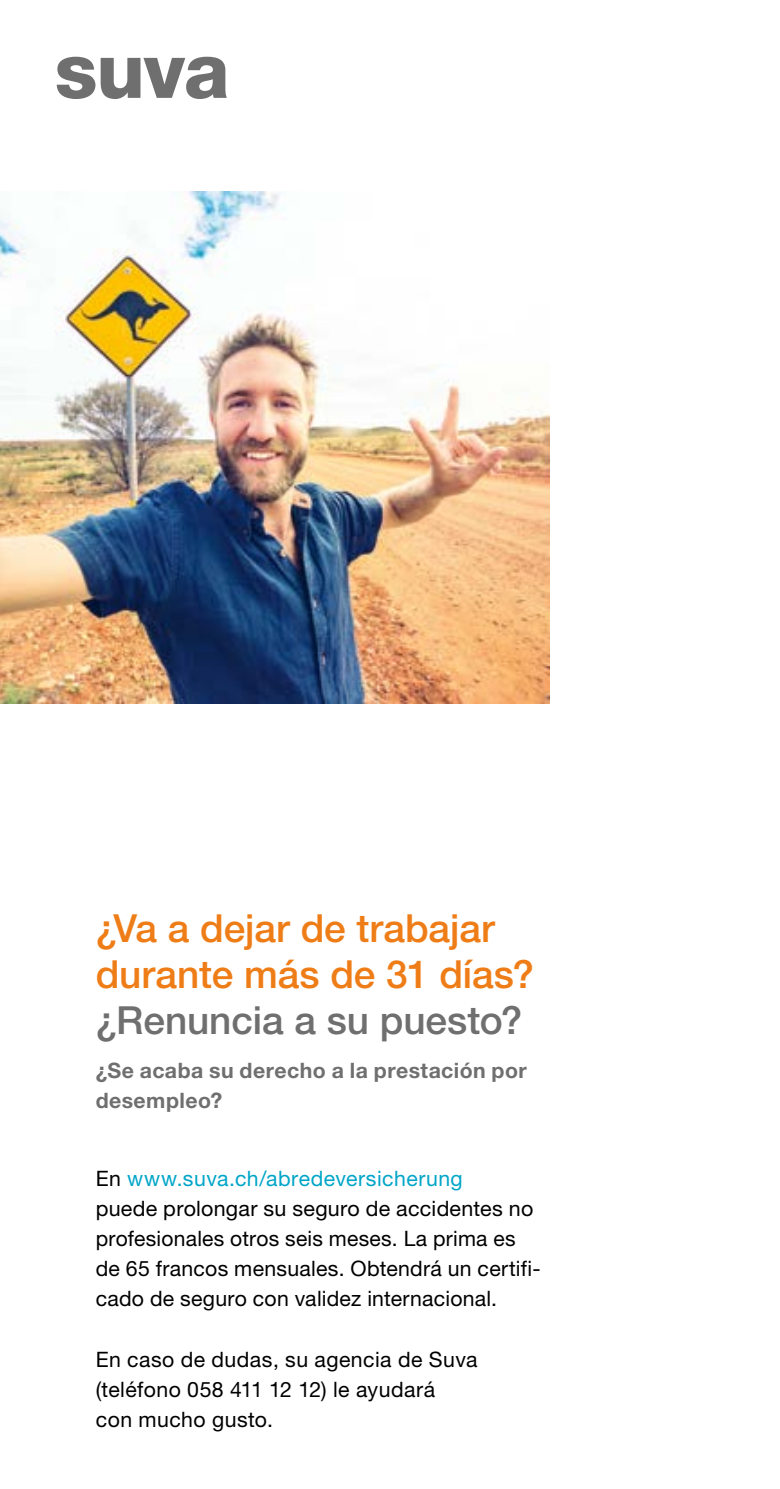
<style>
.page{position:relative;width:780px;height:1489px;background:#fff}
.page>*{position:absolute;margin:0;border:0;box-sizing:border-box;transform-origin:0 0}
.Suva_Titel_A5_Inform{font:500 38.75px/45.8px "Helvetica Neue LT Std";letter-spacing:-.005em;color:#ef7d17}
.Suva_Titel_A5_Inform-2{font:500 38.75px "Helvetica Neue LT Std";color:#706f6f}
.Suva_Fliesstext_8_5p{font:21.25px/30px "Helvetica Neue LT Std";letter-spacing:.015em;color:#000}
.Suva_Titel_4_Bold_8{font:700 21.25px/30px "Helvetica Neue LT Std";letter-spacing:.02em;color:#706f6f}
.s1{color:#00a5c8}
</style>
<div class="page">
<img style="left:0;top:191px;width:549px;height:512px">
<svg style="left:57px;top:57px;width:38px;height:42px"></svg>
<svg style="left:101px;top:57px;width:126px;height:42px"></svg>
<p class="Suva_Titel_A5_Inform" style="left:96px;top:905px;width:440px">¿Va a dejar de trabajar durante más de 31 días?</p>
<p class="Suva_Titel_A5_Inform-2" style="left:96px;top:996px;width:428px">¿Renuncia a su puesto?</p>
<p class="Suva_Titel_4_Bold_8" style="left:96px;top:1055px;width:432px">¿Se acaba su derecho a la prestación por desempleo?</p>
<p class="Suva_Fliesstext_8_5p" style="left:96px;top:1162px;width:446px">En <span class="s1">www.suva.ch/abredeversicherung<br></span>puede prolongar su seguro de accidentes no profesionales otros seis meses. La prima es de 65 francos mensuales. Obtendrá un certifi&shy;cado de seguro con validez internacional.</p>
<p class="Suva_Fliesstext_8_5p" style="left:96px;top:1343px;width:383px">En caso de dudas, su agencia de Suva (teléfono 058 411 12 12) le ayudará<br>con mucho gusto.</p>
</div>
